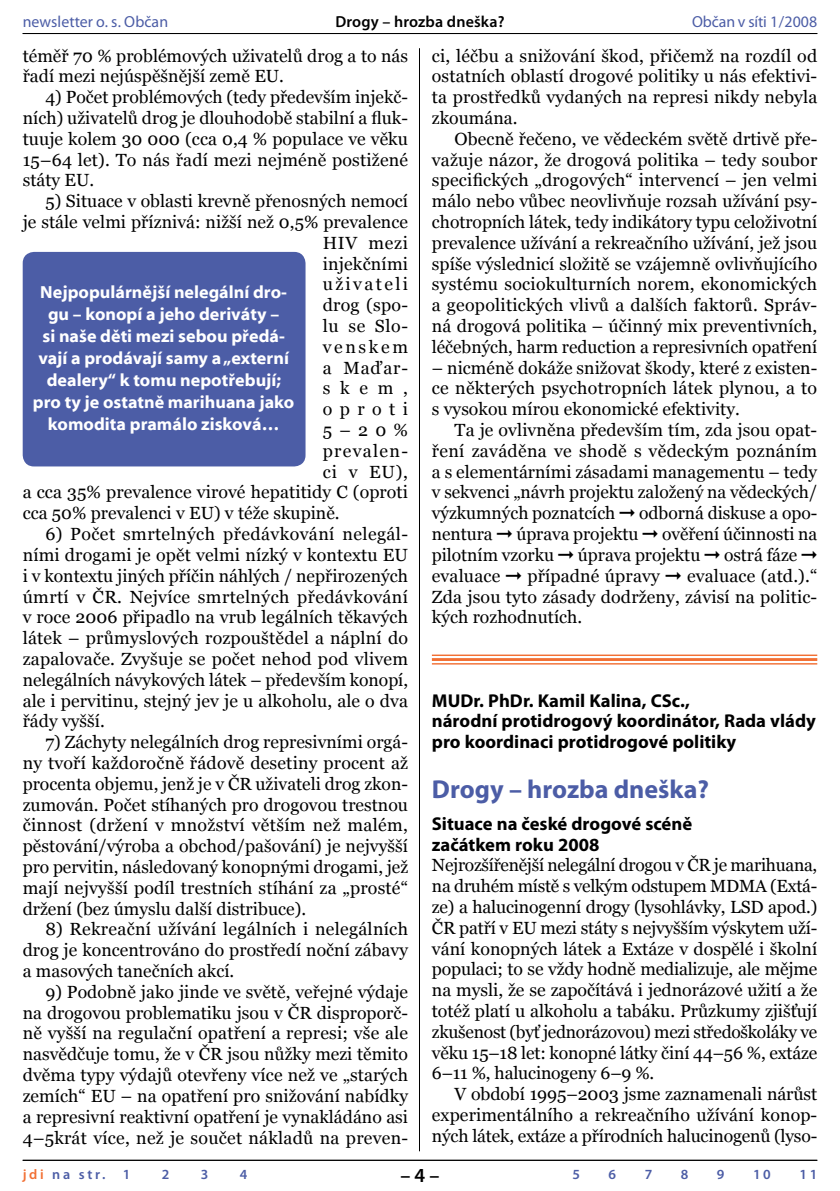
<style>
.page{position:relative;width:840px;height:1191px;background:#fff}
.page>*{position:absolute;margin:0;border:0;box-sizing:border-box;transform-origin:0 0}
.t1{font:700 26px "Myriad Pro";color:#4c5da6}
.t2{font:600 20px "Myriad Pro";color:#000}
.t3{font:700 18.6px/20.8px "Myriad Pro";color:#000}
.t4{font:17.6px/20.8px "Georgia";color:#000;text-align:justify}
.t5{font:17.6px/22px "Myriad Bd Web";color:#fff;text-align:center}
.t6{font:17.6px "Georgia";letter-spacing:.135em;color:#000}
.t7{font:17.6px "Georgia";letter-spacing:.075em;color:#000}
.t8{font:17.6px "Georgia";letter-spacing:.15em;color:#000}
.t9{font:16px "Myriad Pro";letter-spacing:.005em;color:#4c5da6}
.t10{font:600 16px "Myriad Pro";letter-spacing:.01em;color:#000}
.t11{font:600 14px "Myriad Pro";letter-spacing:.19em;color:#4c5da6}
.s1{color:#f27034}
</style>
<div class="page">
<hr style="left:23px;top:1159px;width:793px;height:1px;background:#000">
<hr style="left:23px;top:33px;width:793px;height:1px;background:#000">
<hr style="left:419px;top:48px;width:1px;height:1103px;background:#000">
<div style="left:23px;top:252px;width:282px;height:214px;background:#4c5da6;border-radius:11px"></div>
<hr style="left:431px;top:654px;width:385px;height:2px;background:#f27034">
<hr style="left:431px;top:658px;width:385px;height:3px;background:#f27034">
<hr style="left:431px;top:663px;width:385px;height:1px;background:#f27034">
<p class="t9" style="left:23px;top:12px;width:147px">newsletter o. s. Občan</p>
<p class="t10" style="left:335px;top:12px;width:170px">Drogy – hrozba dneška?</p>
<p class="t9" style="left:691px;top:12px;width:127px">Občan v síti 1/2008</p>
<p class="t4" style="left:23px;top:45px;width:386px">téměř 70 % problémových uživatelů drog a to nás řadí mezi nejúspěšnější země EU.</p>
<p class="t4" style="left:23px;top:87px;width:386px;text-indent:23px">4) Počet problémových (tedy především injekč&shy;ních) uživatelů drog je dlouhodobě stabilní a fluk&shy;tuuje kolem 30 000 (cca 0,4 % populace ve věku 15–64 let). To nás řadí mezi nejméně postižené státy EU.</p>
<p class="t4" style="left:45px;top:191px;width:364px">5) Situace v oblasti krevně přenosných nemocí</p>
<p class="t4" style="left:23px;top:211px;width:386px">je stále velmi příznivá: nižší než 0,5% prevalence</p>
<p class="t4" style="left:322px;top:232px;width:87px">HIV mezi</p>
<p class="t4" style="left:322px;top:253px;width:87px">injekčními</p>
<p class="t6" style="left:322px;top:274px;width:87px">uživateli</p>
<p class="t4" style="left:322px;top:295px;width:87px">drog (spo-</p>
<p class="t4" style="left:322px;top:315px;width:87px">lu se Slo-</p>
<p class="t8" style="left:322px;top:337px;width:87px">venskem</p>
<p class="t4" style="left:322px;top:357px;width:87px">a Maďar-</p>
<p class="t4" style="left:322px;top:378px;width:87px">skem,</p>
<p class="t4" style="left:322px;top:399px;width:87px">oproti</p>
<p class="t4" style="left:322px;top:419px;width:87px">5–20%</p>
<p class="t7" style="left:322px;top:441px;width:87px">prevalen-</p>
<p class="t4" style="left:322px;top:461px;width:87px">ci v EU),</p>
<p class="t4" style="left:23px;top:482px;width:386px">a cca 35% prevalence virové hepatitidy C (oproti</p>
<p class="t4" style="left:23px;top:503px;width:318px">cca 50% prevalenci v EU) v téže skupině.</p>
<p class="t4" style="left:23px;top:523px;width:387px;text-indent:23px">6) Počet smrtelných předávkování nelegál&shy;ními drogami je opět velmi nízký v kontextu EU i v kontextu jiných příčin náhlých / nepřirozených úmrtí v ČR. Nejvíce smrtelných předávkování v roce 2006 připadlo na vrub legálních těkavých látek – průmyslových rozpouštědel a náplní do zapalovače. Zvyšuje se počet nehod pod vlivem nelegálních návykových látek – především konopí, ale i pervitinu, stejný jev je u alkoholu, ale o dva řády vyšší.</p>
<p class="t4" style="left:23px;top:731px;width:386px;text-indent:23px">7) Záchyty nelegálních drog represivními orgá&shy;ny tvoří každoročně řádově desetiny procent až procenta objemu, jenž je v ČR uživateli drog zkon&shy;zumován. Počet stíhaných pro drogovou trestnou činnost (držení v množství větším než malém, pěstování/výroba a obchod/pašování) je nejvyšší pro pervitin, následovaný konopnými drogami, jež mají nejvyšší podíl trestních stíhání za „prosté“ držení (bez úmyslu další distribuce).</p>
<p class="t4" style="left:23px;top:919px;width:386px;text-indent:23px">8) Rekreační užívání legálních i nelegálních drog je koncentrováno do prostředí noční zábavy a masových tanečních akcí.</p>
<p class="t4" style="left:23px;top:981px;width:386px;text-indent:23px">9) Podobně jako jinde ve světě, veřejné výdaje na drogovou problematiku jsou v ČR disproporč&shy;ně vyšší na regulační opatření a represi; vše ale nasvědčuje tomu, že v ČR jsou nůžky mezi těmito dvěma typy výdajů otevřeny více než ve „starých zemích“ EU – na opatření pro snižování nabídky a represivní reaktivní opatření je vynakládáno asi 4–5krát více, než je součet nákladů na preven-</p>
<p class="t5" style="left:33px;top:282px;width:263px">Nejpopulárnější nelegální dro&shy;gu – konopí a jeho deriváty –<br>si naše děti mezi sebou předá&shy;vají a prodávají samy a„externí dealery“ k tomu nepotřebují; pro ty je ostatně marihuana jako komodita pramálo zisková…</p>
<p class="t4" style="left:431px;top:45px;width:386px">ci, léčbu a snižování škod, přičemž na rozdíl od ostatních oblastí drogové politiky u nás efektivi&shy;ta prostředků vydaných na represi nikdy nebyla zkoumána.</p>
<p class="t4" style="left:431px;top:128px;width:387px;text-indent:23px">Obecně řečeno, ve vědeckém světě drtivě pře&shy;važuje názor, že drogová politika – tedy soubor specifických „drogových“ intervencí – jen velmi málo nebo vůbec neovlivňuje rozsah užívání psy&shy;chotropních látek, tedy indikátory typu celoživotní prevalence užívání a rekreačního užívání, jež jsou spíše výslednicí složitě se vzájemně ovlivňujícího systému sociokulturních norem, ekonomických a geopolitických vlivů a dalších faktorů. Správ&shy;ná drogová politika – účinný mix preventivních, léčebných, harm reduction a represivních opatření</p>
<p class="t4" style="left:431px;top:357px;width:386px">– nicméně dokáže snižovat škody, které z existen&shy;ce některých psychotropních látek plynou, a to s vysokou mírou ekonomické efektivity.</p>
<p class="t4" style="left:431px;top:419px;width:386px;text-indent:23px">Ta je ovlivněna především tím, zda jsou opat&shy;ření zaváděna ve shodě s vědeckým poznáním a s elementárními zásadami managementu – tedy v sekvenci „návrh projektu založený na vědeckých/ výzkumných poznatcích ➞ odborná diskuse a opo&shy;nentura ➞ úprava projektu ➞ ověření účinnosti na pilotním vzorku ➞ úprava projektu ➞ ostrá fáze ➞ evaluace ➞ případné úpravy ➞ evaluace (atd.).“ Zda jsou tyto zásady dodrženy, závisí na politic&shy;kých rozhodnutích.</p>
<p class="t3" style="left:431px;top:689px;width:385px">MUDr. PhDr. Kamil Kalina, CSc.,<br>národní protidrogový koordinátor, Rada vlády pro koordinaci protidrogové politiky</p>
<h1 class="t1" style="left:431px;top:772px;width:278px">Drogy – hrozba dneška?</h1>
<p class="t3" style="left:431px;top:812px;width:262px">Situace na české drogové scéně začátkem roku 2008</p>
<p class="t4" style="left:431px;top:855px;width:387px">Nejrozšířenější nelegální drogou v ČR je marihuana, na druhém místě s velkým odstupem MDMA (Extá&shy;ze) a halucinogenní drogy (lysohlávky, LSD apod.)<br>ČR patří v EU mezi státy s nejvyšším výskytem uží&shy;vání konopných látek a Extáze v dospělé i školní populaci; to se vždy hodně medializuje, ale mějme na mysli, že se započítává i jednorázové užití a že totéž platí u alkoholu a tabáku. Průzkumy zjišťují zkušenost (byť jednorázovou) mezi středoškoláky ve věku 15–18 let: konopné látky činí 44–56 %, extáze 6–11 %, halucinogeny 6–9 %.</p>
<p class="t4" style="left:431px;top:1083px;width:386px;text-indent:23px">V období 1995–2003 jsme zaznamenali nárůst experimentálního a rekreačního užívání konop&shy;ných látek, extáze a přírodních halucinogenů (lyso-</p>
<p class="t11" style="left:23px;top:1165px;width:105px"><span class="s1">jdi</span> na str. 1</p>
<p class="t11" style="left:162px;top:1165px;width:8px">2</p>
<p class="t11" style="left:201px;top:1165px;width:9px">3</p>
<p class="t11" style="left:240px;top:1165px;width:9px">4</p>
<p class="t11" style="left:572px;top:1165px;width:9px">5</p>
<p class="t11" style="left:608px;top:1165px;width:9px">6</p>
<p class="t11" style="left:644px;top:1165px;width:9px">7</p>
<p class="t11" style="left:680px;top:1165px;width:9px">8</p>
<p class="t11" style="left:716px;top:1165px;width:9px">9</p>
<p class="t11" style="left:752px;top:1165px;width:19px">1 0</p>
<p class="t11" style="left:799px;top:1165px;width:15px">1 1</p>
<p class="t2" style="left:400px;top:1162px;width:41px">– –</p>
</div>
